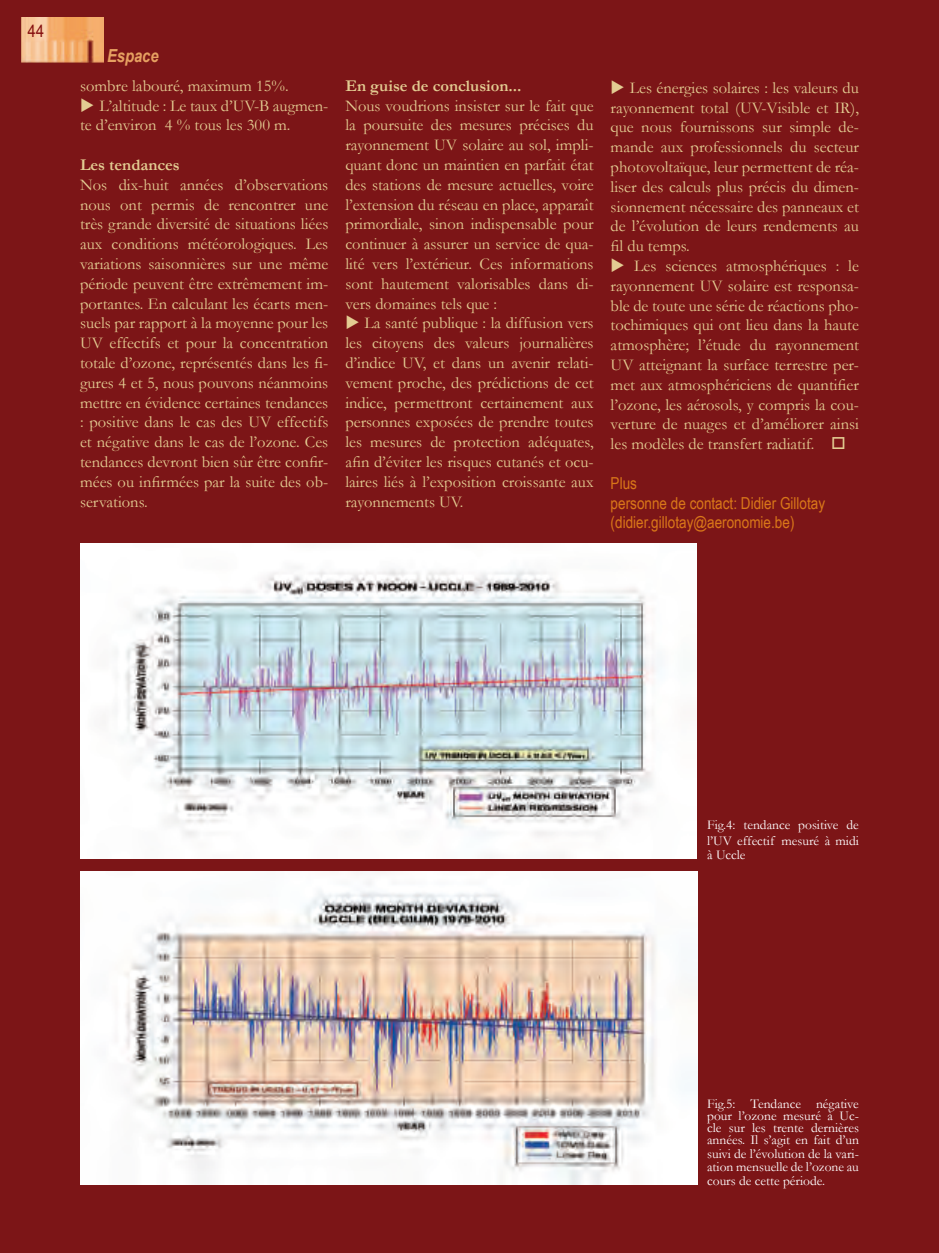
<style>
.page{position:relative;width:939px;height:1253px;background:#fff}
.page>*{position:absolute;margin:0;border:0;box-sizing:border-box;transform-origin:0 0}
.t1{font:italic 700 18px "Arial Narrow";color:#e6a061}
.t2{font:condensed 18px "Helvetica";color:#850e0e}
.t3{font:16.5px/19.8px "Garamond";color:#e3cc92;text-align:justify}
.t4{font:16.5px/19.8px "Arial Narrow";color:#d97719}
.t5{font:700 16.5px "Garamond";color:#e3cc92}
.t6{font:13.5px/12px "Garamond";color:#fff;text-align:justify}
</style>
<div class="page">
<div style="left:0;top:0;width:938px;height:1253px;background:#7c1517"></div>
<img style="left:80px;top:543px;width:616px;height:316px">
<img style="left:80px;top:871px;width:616px;height:313px">
<img style="left:21px;top:18px;width:82px;height:45px">
<p class="t2" style="left:28px;top:20px;width:18px">44</p>
<p class="t1" style="left:107px;top:45px;width:53px">Espace</p>
<p class="t3" style="left:80px;top:75px;width:210px">sombre labouré, maximum 15%.</p>
<p class="t3" style="left:80px;top:95px;width:250px">◆ L’altitude : Le taux d’UV-B augmen&shy;te d’environ 4 % tous les 300 m.</p>
<p class="t5" style="left:80px;top:155px;width:101px">Les tendances</p>
<p class="t3" style="left:80px;top:174px;width:250px">Nos dix-huit années d’observations nous ont permis de rencontrer une très grande diversité de situations liées aux conditions météorologiques. Les variations saisonnières sur une même période peuvent être extrêmement im&shy;portantes. En calculant les écarts men&shy;suels par rapport à la moyenne pour les UV effectifs et pour la concentration totale d’ozone, représentés dans les fi&shy;gures 4 et 5, nous pouvons néanmoins mettre en évidence certaines tendances : positive dans le cas des UV effectifs et négative dans le cas de l’ozone. Ces tendances devront bien sûr être confir&shy;mées ou infirmées par la suite des ob&shy;servations.</p>
<p class="t5" style="left:345px;top:76px;width:177px">En guise de conclusion...</p>
<p class="t3" style="left:345px;top:95px;width:250px">Nous voudrions insister sur le fait que la poursuite des mesures précises du rayonnement UV solaire au sol, impli&shy;quant donc un maintien en parfait état des stations de mesure actuelles, voire l’extension du réseau en place, apparaît primordiale, sinon indispensable pour continuer à assurer un service de qua&shy;lité vers l’extérieur. Ces informations sont hautement valorisables dans di&shy;vers domaines tels que :</p>
<p class="t3" style="left:345px;top:313px;width:250px">◆ La santé publique : la diffusion vers les citoyens des valeurs journalières d’indice UV, et dans un avenir relati&shy;vement proche, des prédictions de cet indice, permettront certainement aux personnes exposées de prendre toutes les mesures de protection adéquates, afin d’éviter les risques cutanés et ocu&shy;laires liés à l’exposition croissante aux rayonnements UV.</p>
<p class="t3" style="left:610px;top:77px;width:250px">◆ Les énergies solaires : les valeurs du rayonnement total (UV-Visible et IR), que nous fournissons sur simple de&shy;mande aux professionnels du secteur photovoltaïque, leur permettent de réa&shy;liser des calculs plus précis du dimen&shy;sionnement nécessaire des panneaux et de l’évolution de leurs rendements au fil du temps.</p>
<p class="t3" style="left:610px;top:256px;width:250px">◆ Les sciences atmosphériques : le rayonnement UV solaire est responsa&shy;ble de toute une série de réactions pho&shy;tochimiques qui ont lieu dans la haute atmosphère; l’étude du rayonnement UV atteignant la surface terrestre per&shy;met aux atmosphériciens de quantifier l’ozone, les aérosols, y compris la cou&shy;verture de nuages et d’améliorer ainsi les modèles de transfert radiatif.</p>
<p class="t4" style="left:610px;top:473px;width:216px">Plus<br>personne de contact: Didier Gillotay (didier.gillotay@aeronomie.be)</p>
<p class="t6" style="left:706px;top:816px;width:153px;line-height:16.2px">Fig.4: tendance positive de l’UV effectif mesuré à midi</p>
<p class="t6" style="left:706px;top:848px;width:40px">à Uccle</p>
<p class="t6" style="left:706px;top:1097px;width:153px">Fig.5: Tendance négative pour l’ozone mesuré à Uc&shy;cle sur les trente dernières années. Il s’agit en fait d’un</p>
<p class="t6" style="left:706px;top:1146px;width:153px;line-height:13.5px">suivi de l’évolution de la vari&shy;ation mensuelle de l’ozone au cours de cette période.</p>
</div>
